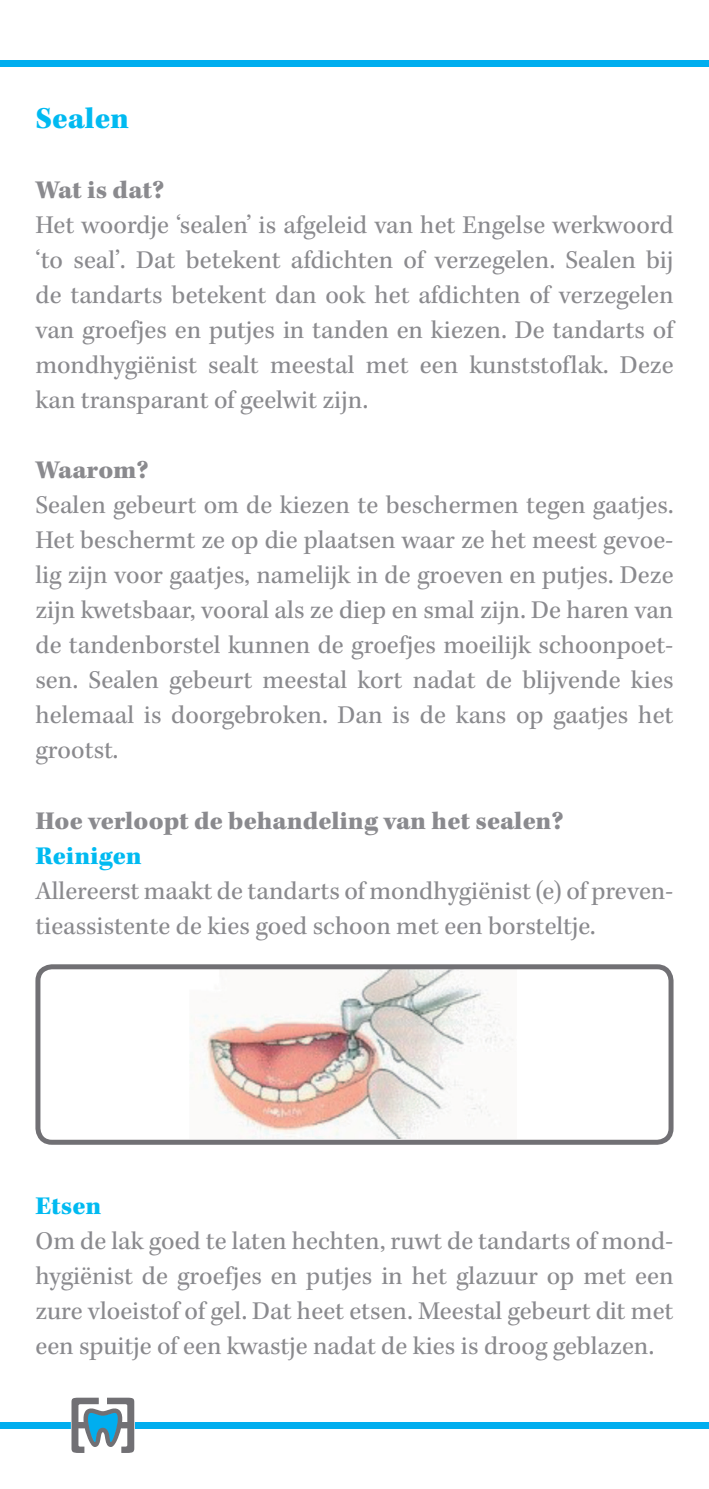
<style>
.page{position:relative;width:709px;height:1489px;background:#fff}
.page>*{position:absolute;margin:0;border:0;box-sizing:border-box;transform-origin:0 0}
.t1{font:900 31.25px "Kepler Std";color:#00baf1}
.t2{font:26.25px/35px "Kepler Std";color:#8a8a8e;text-align:justify}
.t3{font:900 26.25px "Kepler Std";color:#8a8a8e}
.t4{font:900 26.25px "Kepler Std";color:#00baf1}
</style>
<div class="page">
<div style="left:0;top:60px;width:709px;height:7px;background:#00aeef"></div>
<div style="left:0;top:1421px;width:709px;height:7px;background:#00aeef"></div>
<svg style="left:71px;top:1397px;width:64px;height:56px"></svg>
<img style="left:190px;top:970px;width:324px;height:167px">
<div style="left:35px;top:964px;width:638px;height:180px;border:5px solid #717074;border-radius:14px"></div>
<p class="t1" style="left:35px;top:101px;width:95px">Sealen</p>
<p class="t3" style="left:35px;top:175px;width:130px">Wat is dat?</p>
<p class="t2" style="left:35px;top:209px;width:639px">Het woordje ‘sealen’ is afgeleid van het Engelse werkwoord ‘to seal’. Dat betekent afdichten of verzegelen. Sealen bij de tandarts betekent dan ook het afdichten of verzegelen van groefjes en putjes in tanden en kiezen. De tandarts of mondhygiënist sealt meestal met een kunststoflak. Deze kan transparant of geelwit zijn.</p>
<p class="t3" style="left:35px;top:455px;width:115px">Waarom?</p>
<p class="t2" style="left:35px;top:488px;width:639px">Sealen gebeurt om de kiezen te beschermen tegen gaatjes.<br>Het beschermt ze op die plaatsen waar ze het meest gevoe&shy;lig zijn voor gaatjes, namelijk in de groeven en putjes. Deze zijn kwetsbaar, vooral als ze diep en smal zijn. De haren van de tandenborstel kunnen de groefjes moeilijk schoonpoet&shy;sen. Sealen gebeurt meestal kort nadat de blijvende kies helemaal is doorgebroken. Dan is de kans op gaatjes het grootst.</p>
<p class="t3" style="left:35px;top:805px;width:529px">Hoe verloopt de behandeling van het sealen?</p>
<p class="t4" style="left:35px;top:840px;width:108px">Reinigen</p>
<p class="t2" style="left:35px;top:873px;width:639px">Allereerst maakt de tandarts of mondhygiënist (e) of preven&shy;tieassistente de kies goed schoon met een borsteltje.</p>
<p class="t4" style="left:35px;top:1190px;width:67px">Etsen</p>
<p class="t2" style="left:35px;top:1223px;width:639px">Om de lak goed te laten hechten, ruwt de tandarts of mond&shy;hygiënist de groefjes en putjes in het glazuur op met een zure vloeistof of gel. Dat heet etsen. Meestal gebeurt dit met een spuitje of een kwastje nadat de kies is droog geblazen.</p>
</div>
